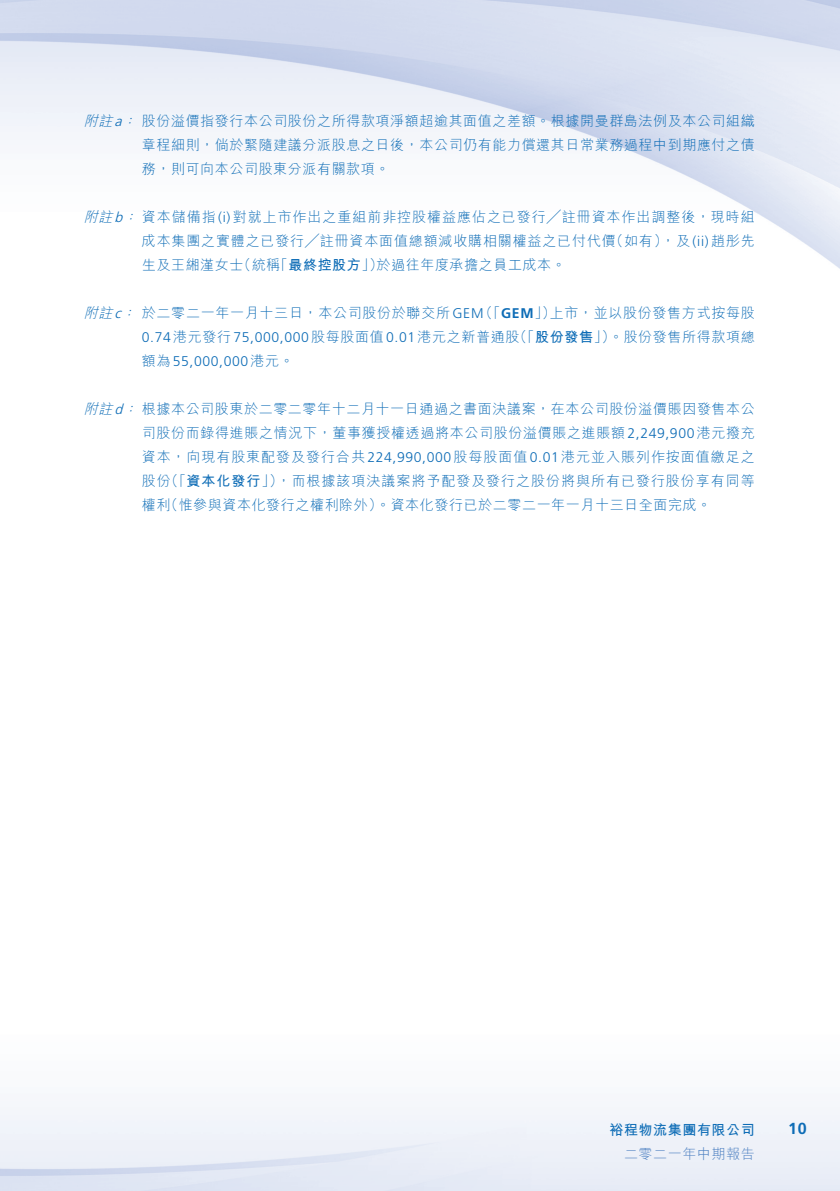
<style>
.page{position:relative;width:840px;height:1191px;background:#fff}
.page>*{position:absolute;margin:0;border:0;box-sizing:border-box;transform-origin:0 0}
.t1{font:700 16px "Frutiger";color:#0d6cb6}
.t2{font:14px/24px "M Hei HK Light E Ten B5 H";letter-spacing:.04em;color:#0d6cb6;text-align:justify}
.t3{font:300 14px "Frutiger";letter-spacing:.04em;color:#0d6cb6}
.t4{font:14px "M Hei HK Bold E Ten B5 H";letter-spacing:.04em;color:#0d6cb6}
.t5{font:14px "M Hei HK Light E Ten B5 H";letter-spacing:.04em;color:#4b7fc1}
.s1{font-style:italic}
.s2{font-family:"Frutiger";font-weight:300;font-style:italic}
.s3{font-family:"Frutiger";font-weight:300}
.s4{font-family:"M Hei HK Bold E Ten B5 H"}
.s5{font-family:"Frutiger";font-weight:700}
.s6{font-family:"M Hei HK Light E Ten B5 H";font-weight:400}
</style>
<div class="page">
<p class="t2" style="left:142px;top:111px;width:614px;text-indent:-58px"><span class="s1">附註</span><span class="s2">a</span><span class="s1">：</span>股份溢價指發行本公司股份之所得款項淨額超逾其面值之差額。根據開曼群島法例及本公司組織章程細則，倘於緊隨建議分派股息之日後，本公司仍有能力償還其日常業務過程中到期應付之債務，則可向本公司股東分派有關款項。</p>
<p class="t2" style="left:142px;top:207px;width:614px;text-indent:-58px"><span class="s1">附註</span><span class="s2">b</span><span class="s1">：</span>資本儲備指<span class="s3">(i)</span>對就上市作出之重組前非控股權益應佔之已發行╱註冊資本作出調整後，現時組成本集團之實體之已發行╱註冊資本面值總額減收購相關權益之已付代價（如有），及<span class="s3">(ii)</span>趙彤先生及王緗漌女士（統稱「<span class="s4">最終控股方</span>」）於過往年度承擔之員工成本。</p>
<p class="t2" style="left:84px;top:303px;width:672px;text-align:right"><span class="s1">附註</span><span class="s2">c</span><span class="s1">：</span>於二零二一年一月十三日，本公司股份於聯交所<span class="s3">GEM</span>（「<span class="s5">GEM</span>」）上市，並以股份發售方式按每股<br><span class="s3">0.74</span> 港元發行 <span class="s3">75,000,000</span> 股每股面值 <span class="s3">0.01</span> 港元之新普通股（「<span class="s4">股份發售</span>」）。股份發售所得款項總</p>
<p class="t3" style="left:142px;top:355px;width:153px"><span class="s6">額為</span> 55,000,000 <span class="s6">港元。</span></p>
<p class="t2" style="left:142px;top:399px;width:614px;text-indent:-58px"><span class="s1">附註</span><span class="s2">d</span><span class="s1">：</span>根據本公司股東於二零二零年十二月十一日通過之書面決議案，在本公司股份溢價賬因發售本公司股份而錄得進賬之情況下，董事獲授權透過將本公司股份溢價賬之進賬額<span class="s3">2,249,900</span> 港元撥充資本，向現有股東配發及發行合共<span class="s3">224,990,000</span>股每股面值<span class="s3">0.01</span>港元並入賬列作按面值繳足之股份（「<span class="s4">資本化發行</span>」），而根據該項決議案將予配發及發行之股份將與所有已發行股份享有同等權利（惟參與資本化發行之權利除外）。資本化發行已於二零二一年一月十三日全面完成。</p>
<p class="t4" style="left:609px;top:1124px;width:147px">裕程物流集團有限公司</p>
<p class="t1" style="left:787px;top:1121px;width:20px">10</p>
<p class="t5" style="left:623px;top:1148px;width:132px">二零二一年中期報告</p>
</div>
